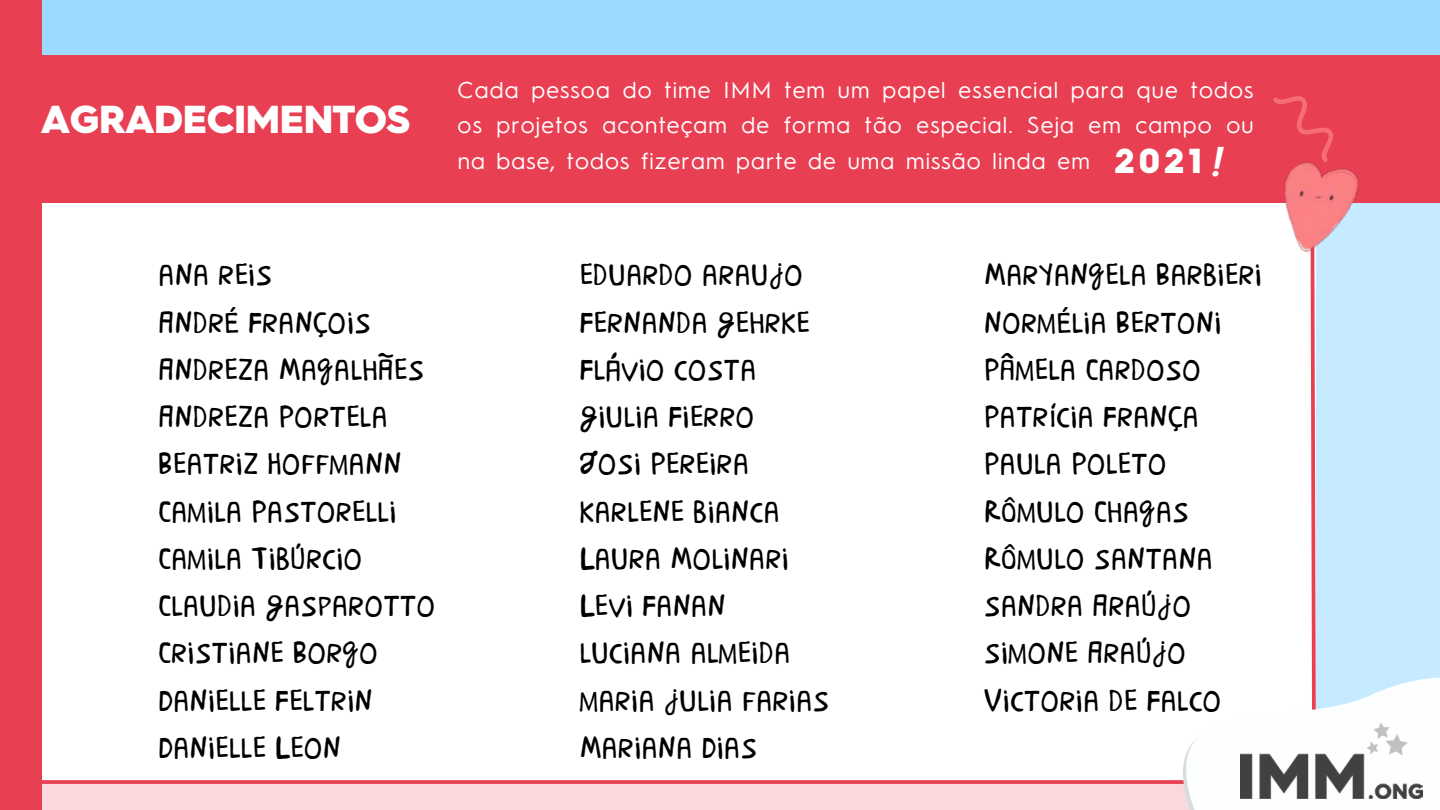
<style>
.page{position:relative;width:1440px;height:810px;background:#fff}
.page>*{position:absolute;margin:0;border:0;box-sizing:border-box;transform-origin:0 0}
.t1{font:900 39.1px "Hurme Geometric Sans 4";letter-spacing:-.01em;color:#fff}
.t2{font:900 34.8px "Hurme Geometric Sans 4";color:#fdfefe}
.t3{font:34px/47.3px "Brasilero";color:#000}
.t4{font:23px/35.3px "Hurme Geometric Sans 1";letter-spacing:.05em;color:#fff;text-align:justify}
.s1{font-family:"Hurme Geometric Sans 2";font-weight:600;font-style:italic;font-size:41.8px}
</style>
<div class="page">
<div style="left:41px;top:0;width:1399px;height:55px;background:#9cdaff"></div>
<div style="left:1316px;top:55px;width:124px;height:755px;background:#c6eaff"></div>
<div style="left:0;top:55px;width:1440px;height:148px;background:#e83f53"></div>
<svg style="left:41px;top:203px;width:1px;height:577px"></svg>
<svg style="left:41px;top:780px;width:1121px;height:4px;background:#e8495c"></svg>
<svg style="left:1310px;top:267px;width:6px;height:367px"></svg>
<div style="left:0;top:0;width:41px;height:810px;background:#e83f53"></div>
<div style="left:38px;top:784px;width:1278px;height:26px;background:#fad9dd"></div>
<svg style="left:1165px;top:634px;width:275px;height:176px"></svg>
<img style="left:1284px;top:162px;width:75px;height:105px">
<img style="left:1241px;top:723px;width:181px;height:75px">
<div style="left:1241px;top:720px;width:125px;height:32px;background:#fdfefe"></div>
<svg style="left:1273px;top:96px;width:60px;height:66px"></svg>
<p class="t1" style="left:41px;top:92px;width:371px">AGRADECIMENTOS</p>
<p class="t4" style="left:458px;top:71px;width:797px">Cada pessoa do time IMM tem um papel essencial para que todos os projetos aconteçam de forma tão especial. Seja em campo ou na base, todos fizeram parte de uma missão linda em</p>
<p class="t2" style="left:1115px;top:136px;width:110px">2021 <span class="s1">!</span></p>
<p class="t3" style="left:158px;top:250px;width:279px">ANA REIS<br>ANDRÉ FRANÇOIS<br>ANDREZA MAGALHÃES<br>ANDREZA PORTELA<br>BEATRIZ HOFFMANN<br>CAMILA PASTORELLI<br>CAMILA TIBÚRCIO<br>CLAUDIA GASPAROTTO<br>CRISTIANE BORGO<br>DANIELLE FELTRIN<br>DANIELLE LEON</p>
<p class="t3" style="left:579px;top:250px;width:252px">EDUARDO ARAUJO<br>FERNANDA GEHRKE<br>FLÁVIO COSTA<br>GIULIA FIERRO<br>JOSI PEREIRA<br>KARLENE BIANCA<br>LAURA MOLINARI<br>LEVI FANAN<br>LUCIANA ALMEIDA<br>MARIA JULIA FARIAS<br>MARIANA DIAS</p>
<p class="t3" style="left:984px;top:250px;width:279px">MARYANGELA BARBIERI<br>NORMÉLIA BERTONI<br>PÂMELA CARDOSO<br>PATRÍCIA FRANÇA<br>PAULA POLETO<br>RÔMULO CHAGAS<br>RÔMULO SANTANA<br>SANDRA ARAÚJO<br>SIMONE ARAÚJO<br>VICTORIA DE FALCO</p>
</div>
